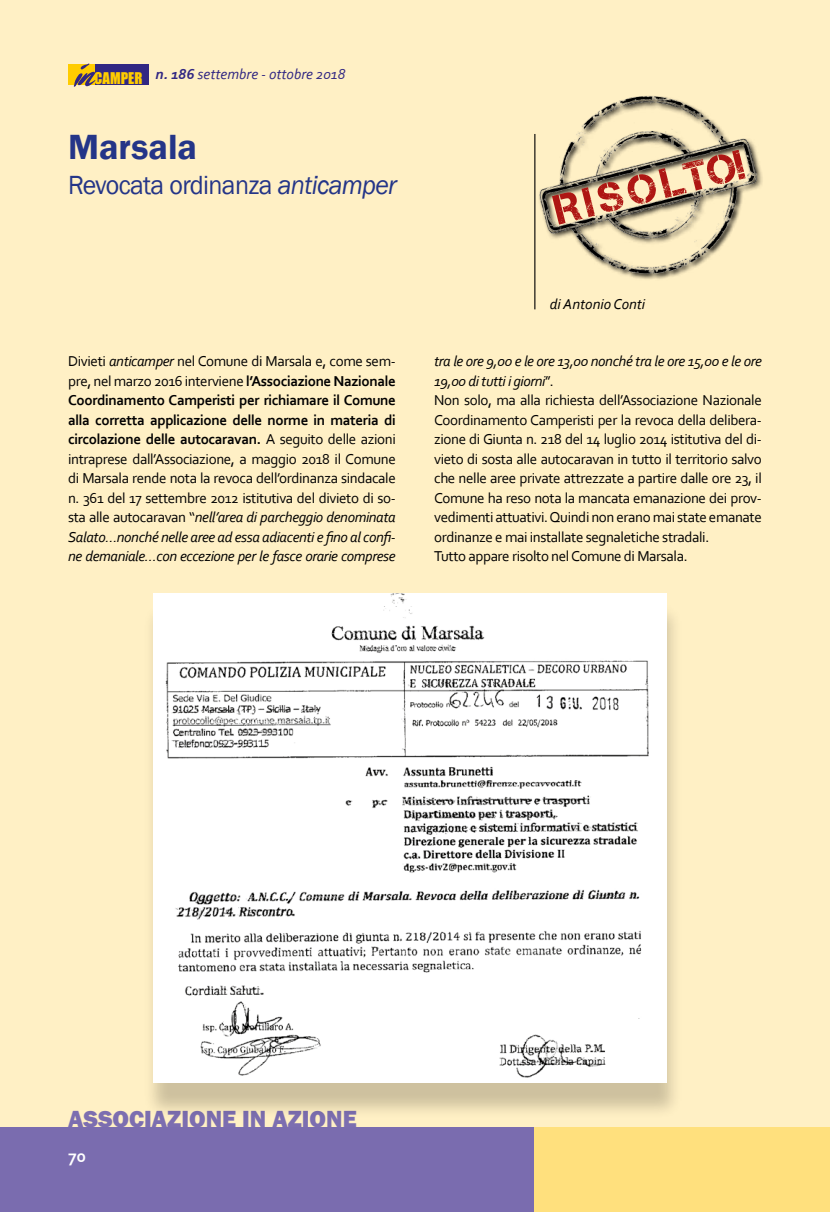
<style>
.page{position:relative;width:830px;height:1212px;background:#fff}
.page>*{position:absolute;margin:0;border:0;box-sizing:border-box;transform-origin:0 0}
.t1{font:41.85px "Captureit";color:#ae1613}
.t2{font:600 36px "Franklin Gothic";color:#243588}
.t3{font:27px "Franklin Gothic";letter-spacing:-.025em;color:#243588;scale:.96 1}
.t4{font:800 24px "Franklin Gothic";color:#7c6eb0}
.t5{font:700 18px "Corbel";color:#fff}
.t6{font:15px/19.5px "Corbel";letter-spacing:-.025em;color:#000;text-align:justify}
.t7{font:italic 15px "Corbel";color:#312783}
.t8{font:italic 15px "Corbel";color:#000}
.t9{font:14.85px "Impact";color:#fc0}
.s1{font-weight:700}
.s2{font-style:italic}
</style>
<div class="page">
<hr style="left:827px;top:0;width:2px;height:1212px;background:#fff0c5">
<div style="left:0;top:0;width:827px;height:1212px;background:#fff0c5"></div>
<div style="left:0;top:1127px;width:534px;height:85px;background:#7a6caf"></div>
<div style="left:68px;top:65px;width:27px;height:20px;background:#fc0"></div>
<div style="left:95px;top:65px;width:53px;height:20px;background:#312783"></div>
<svg style="left:74px;top:64px;width:21px;height:23px"></svg>
<div style="left:534px;top:1127px;width:295px;height:85px;background:#ffe07d"></div>
<hr style="left:534px;top:134px;width:1px;height:175px;background:#000">
<div style="left:142px;top:603px;width:540px;height:517px;background:#000;opacity:.2"></div>
<img style="left:153px;top:593px;width:513px;height:489px">
<img style="left:539px;top:95px;width:220px;height:184px">
<p class="t9" style="left:94px;top:66px;width:50px">CAMPER</p>
<p class="t7" style="left:155px;top:65px;width:191px"><span class="s1">n. 186</span> settembre - ottobre 2018</p>
<h2 class="t2" style="left:68px;top:125px;width:130px">Marsala</h2>
<h3 class="t3" style="left:68px;top:169px;width:344px">Revocata ordinanza <span class="s2">anticamper</span></h3>
<h1 class="t1" style="left:549px;top:188px;width:195px;rotate:-14deg">RISOLTO!</h1>
<p class="t8" style="left:549px;top:295px;width:97px">di Antonio Conti</p>
<p class="t6" style="left:68px;top:351px;width:329px">Divieti <span class="s2">anticamper</span> nel Comune di Marsala e, come sem&shy;pre, nel marzo 2016 interviene <span class="s1">l’Associazione Nazionale Coordinamento Camperisti per richiamare il Comune alla corretta applicazione delle norme in materia di circolazione delle autocaravan.</span> A seguito delle azioni intraprese dall’Associazione, a maggio 2018 il Comune di Marsala rende nota la revoca dell’ordinanza sindacale n. 361 del 17 settembre 2012 istitutiva del divieto di so&shy;sta alle autocaravan ‘‘<span class="s2">nell’area di parcheggio denominata Salato…nonché nelle aree ad essa adiacenti e fino al confi&shy;ne demaniale…con eccezione per le fasce orarie comprese</span></p>
<p class="t6" style="left:434px;top:351px;width:329px;text-align:left"><span class="s2">tra le ore 9,00 e le ore 13,00 nonché tra le ore 15,00 e le ore 19,00 di tutti i giorni</span>’’.<br>Non solo, ma alla richiesta dell’Associazione Nazionale Coordinamento Camperisti per la revoca della delibera&shy;zione di Giunta n. 218 del 14 luglio 2014 istitutiva del di&shy;vieto di sosta alle autocaravan in tutto il territorio salvo che nelle aree private attrezzate a partire dalle ore 23, il Comune ha reso nota la mancata emanazione dei prov&shy;vedimenti attuativi. Quindi non erano mai state emanate ordinanze e mai installate segnaletiche stradali.<br>Tutto appare risolto nel Comune di Marsala.</p>
<h3 class="t4" style="left:68px;top:1103px;width:290px">ASSOCIAZIONE IN AZIONE</h3>
<p class="t5" style="left:68px;top:1144px;width:20px">70</p>
</div>
